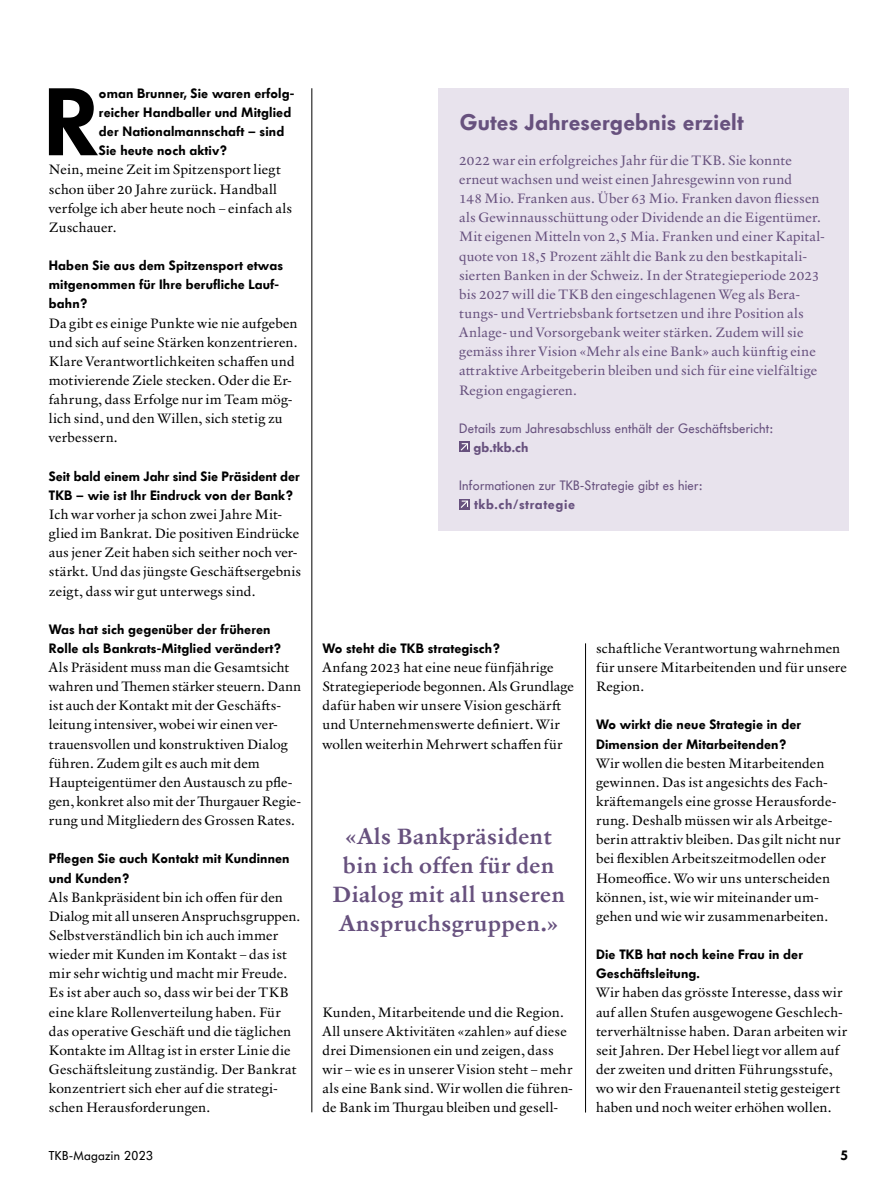
<style>
.page{position:relative;width:893px;height:1191px;background:#fff}
.page>*{position:absolute;margin:0;border:0;box-sizing:border-box;transform-origin:0 0}
.t1{font:600 94.8px "Futura BQ";color:#000}
.t2{font:700 22.5px/28.7px "Verdigris MVB Pro Text";letter-spacing:.02em;color:#67517e;text-align:center}
.t3{font:600 22.5px "Futura BQ";letter-spacing:.01em;color:#67517e}
.t4{font:13.8px/19.2px "Verdigris MVB Pro Text";letter-spacing:.015em;color:#000}
.t5{font:13.8px/19.2px "Verdigris MVB Pro Text";letter-spacing:.015em;color:#67517e}
.t6{font:600 13.5px/19.2px "Futura BQ";letter-spacing:.01em;color:#000}
.t7{font:13.5px "Futura BQ";letter-spacing:.02em;color:#67517e}
.t8{font:600 13.5px "Futura BQ";letter-spacing:.045em;color:#67517e}
.t9{font:12.75px "Futura BQ";letter-spacing:.03em;color:#000}
</style>
<div class="page">
<hr style="left:312px;top:88px;width:1px;height:1024px;background:#000">
<hr style="left:585px;top:643px;width:1px;height:469px;background:#000">
<div style="left:438px;top:88px;width:410px;height:442px;background:#e8e3ed"></div>
<div style="left:459px;top:441px;width:11px;height:11px;background:#67517e"></div>
<svg style="left:461px;top:443px;width:7px;height:7px"></svg>
<div style="left:459px;top:499px;width:11px;height:10px;background:#67517e"></div>
<svg style="left:461px;top:500px;width:7px;height:8px"></svg>
<h1 class="t1" style="left:43px;top:60px;width:56px">R</h1>
<p class="t6" style="left:99px;top:83px;width:197px">oman Brunner, Sie waren erfolg&shy;reicher Handballer und Mitglied der Nationalmannschaft – sind<br>Sie heute noch aktiv?</p>
<p class="t4" style="left:49px;top:160px;width:245px">Nein, meine Zeit im Spitzensport liegt schon über 20 Jahre zurück. Handball verfolge ich aber heute noch – einfach als<br>Zuschauer.</p>
<p class="t6" style="left:49px;top:256px;width:236px">Haben Sie aus dem Spitzensport etwas mitgenommen für Ihre berufliche Lauf&shy;bahn?</p>
<p class="t4" style="left:49px;top:313px;width:250px">Da gibt es einige Punkte wie nie aufgeben und sich auf seine Stärken konzentrieren.<br>Klare Verantwortlichkeiten schaffen und motivierende Ziele stecken. Oder die Er&shy;fahrung, dass Erfolge nur im Team mög&shy;lich sind, und den Willen, sich stetig zu verbessern.</p>
<p class="t6" style="left:49px;top:466px;width:252px">Seit bald einem Jahr sind Sie Präsident der<br>TKB – wie ist Ihr Eindruck von der Bank?</p>
<p class="t4" style="left:49px;top:504px;width:254px">Ich war vorher ja schon zwei Jahre Mit&shy;glied im Bankrat. Die positiven Eindrücke aus jener Zeit haben sich seither noch ver&shy;stärkt. Und das jüngste Geschäftsergebnis zeigt, dass wir gut unterwegs sind.</p>
<p class="t6" style="left:49px;top:619px;width:234px">Was hat sich gegenüber der früheren<br>Rolle als Bankrats-Mitglied verändert?</p>
<p class="t4" style="left:49px;top:657px;width:254px">Als Präsident muss man die Gesamtsicht wahren und Themen stärker steuern. Dann ist auch der Kontakt mit der Geschäfts&shy;leitung intensiver, wobei wir einen ver&shy;trauensvollen und konstruktiven Dialog führen. Zudem gilt es auch mit dem Haupteigentümer den Austausch zu pfle&shy;gen, konkret also mit der Thurgauer Regie&shy;rung und Mitgliedern des Grossen Rates.</p>
<p class="t6" style="left:49px;top:849px;width:242px">Pflegen Sie auch Kontakt mit Kundinnen und Kunden?</p>
<p class="t4" style="left:49px;top:887px;width:253px">Als Bankpräsident bin ich offen für den Dialog mit all unseren Anspruchsgruppen.<br>Selbstverständlich bin ich auch immer wieder mit Kunden im Kontakt – das ist mir sehr wichtig und macht mir Freude.<br>Es ist aber auch so, dass wir bei der TKB eine klare Rollenverteilung haben. Für das operative Geschäft und die täglichen Kontakte im Alltag ist in erster Linie die Geschäftsleitung zuständig. Der Bankrat konzentriert sich eher auf die strategi&shy;schen Herausforderungen.</p>
<h2 class="t3" style="left:460px;top:107px;width:285px">Gutes Jahresergebnis erzielt</h2>
<p class="t5" style="left:459px;top:150px;width:367px">2022 war ein erfolgreiches Jahr für die TKB. Sie konnte erneut wachsen und weist einen Jahresgewinn von rund<br>148 Mio. Franken aus. Über 63 Mio. Franken davon fliessen als Gewinnausschüttung oder Dividende an die Eigentümer.<br>Mit eigenen Mitteln von 2,5 Mia. Franken und einer Kapital&shy;quote von 18,5 Prozent zählt die Bank zu den bestkapitali&shy;sierten Banken in der Schweiz. In der Strategieperiode 2023 bis 2027 will die TKB den eingeschlagenen Weg als Bera&shy;tungs- und Vertriebsbank fortsetzen und ihre Position als Anlage- und Vorsorgebank weiter stärken. Zudem will sie gemäss ihrer Vision «Mehr als eine Bank» auch künftig eine attraktive Arbeitgeberin bleiben und sich für eine vielfältige Region engagieren.</p>
<p class="t7" style="left:459px;top:419px;width:315px">Details zum Jahresabschluss enthält der Geschäftsbericht:</p>
<p class="t8" style="left:473px;top:438px;width:57px">gb.tkb.ch</p>
<p class="t7" style="left:459px;top:477px;width:244px">Informationen zur TKB-Strategie gibt es hier:</p>
<p class="t8" style="left:474px;top:496px;width:103px">tkb.ch/strategie</p>
<p class="t6" style="left:322px;top:638px;width:179px">Wo steht die TKB strategisch?</p>
<p class="t4" style="left:322px;top:657px;width:253px">Anfang 2023 hat eine neue fünfjährige Strategieperiode begonnen. Als Grundlage dafür haben wir unsere Vision geschärft und Unternehmenswerte definiert. Wir wollen weiterhin Mehrwert schaffen für</p>
<h2 class="t2" style="left:332px;top:821px;width:234px">«Als Bankpräsident bin ich offen für den<br>Dialog mit all unseren<br>Anspruchsgruppen.»</h2>
<p class="t4" style="left:322px;top:1001px;width:252px">Kunden, Mitarbeitende und die Region.<br>All unsere Aktivitäten «zahlen» auf diese drei Dimensionen ein und zeigen, dass wir – wie es in unserer Vision steht – mehr als eine Bank sind. Wir wollen die führen&shy;de Bank im Thurgau bleiben und gesell-</p>
<p class="t4" style="left:596px;top:638px;width:252px">schaftliche Verantwortung wahrnehmen für unsere Mitarbeitenden und für unsere<br>Region.</p>
<p class="t6" style="left:596px;top:715px;width:207px">Wo wirkt die neue Strategie in der<br>Dimension der Mitarbeitenden?</p>
<p class="t4" style="left:596px;top:753px;width:246px">Wir wollen die besten Mitarbeitenden gewinnen. Das ist angesichts des Fach&shy;kräftemangels eine grosse Herausforde&shy;rung. Deshalb müssen wir als Arbeitge&shy;berin attraktiv bleiben. Das gilt nicht nur bei flexiblen Arbeitszeitmodellen oder Homeoffice. Wo wir uns unterscheiden können, ist, wie wir miteinander um&shy;gehen und wie wir zusammenarbeiten.</p>
<p class="t6" style="left:596px;top:944px;width:208px">Die TKB hat noch keine Frau in der<br>Geschäftsleitung.</p>
<p class="t4" style="left:596px;top:982px;width:253px">Wir haben das grösste Interesse, dass wir auf allen Stufen ausgewogene Geschlech&shy;terverhältnisse haben. Daran arbeiten wir seit Jahren. Der Hebel liegt vor allem auf der zweiten und dritten Führungsstufe, wo wir den Frauenanteil stetig gesteigert haben und noch weiter erhöhen wollen.</p>
<p class="t9" style="left:49px;top:1146px;width:106px">TKB-Magazin 2023</p>
<p class="t6" style="left:840px;top:1145px;width:9px">5</p>
</div>
